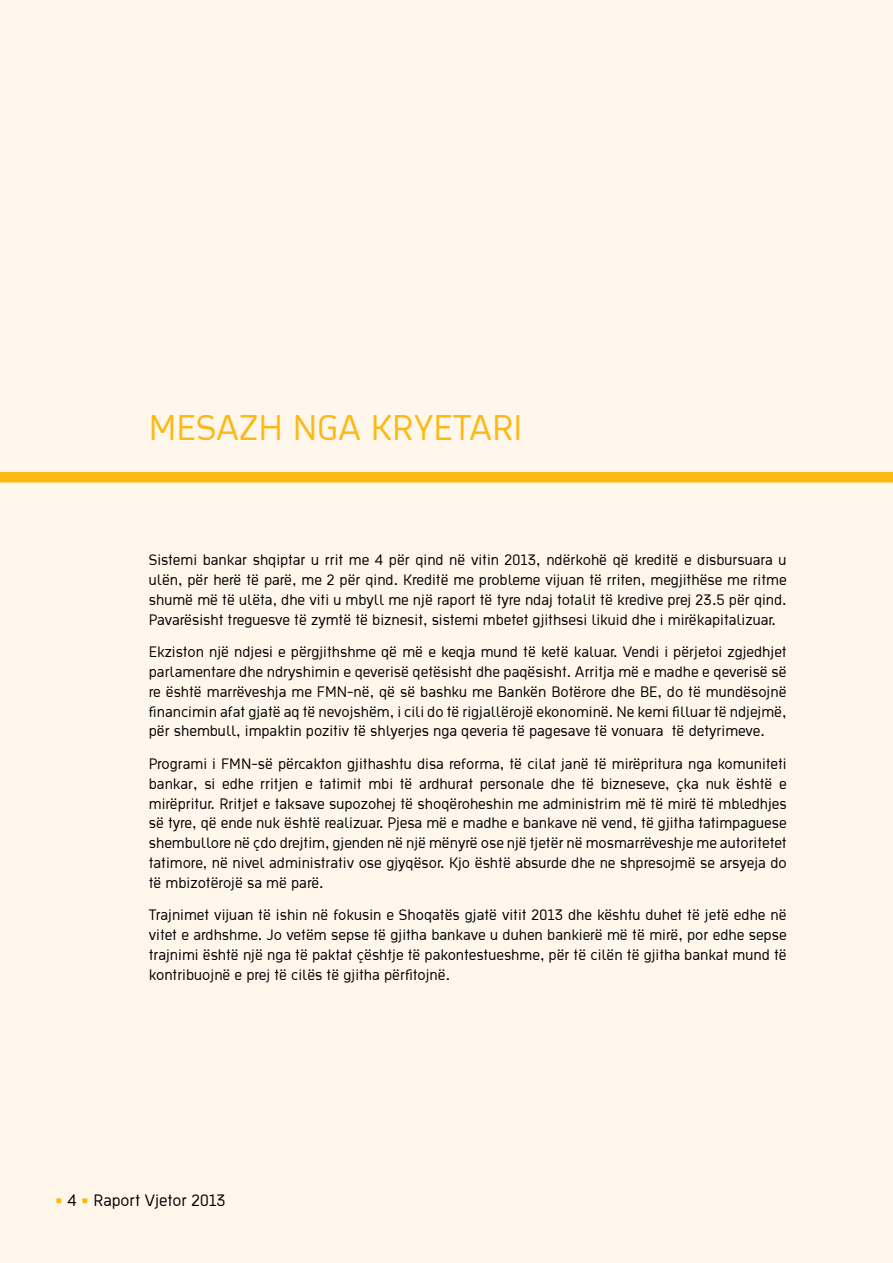
<style>
.page{position:relative;width:893px;height:1263px;background:#fff7eb}
.page>*{position:absolute;margin:0;border:0;box-sizing:border-box;transform-origin:0 0}
.t1{font:39px "Ekstropia";color:#fdb913}
.t2{font:18px "Ekstropia";color:#000}
.t3{font:16.5px/19.8px "Ekstropia";color:#000;text-align:justify}
.s1{color:#fdb913}
</style>
<div class="page">
<div style="left:0;top:472px;width:893px;height:10px;background:#fdb913"></div>
<h1 class="t1" style="left:149px;top:404px;width:305px">Mesazh n ga Kryetar</h1>
<h1 class="t1" style="left:513px;top:404px;width:10px">i</h1>
<p class="t3" style="left:149px;top:549px;width:639px">Sistemi bankar shqiptar u rrit me 4 për qind në vitin 2013, ndërkohë që kreditë e disbursuara u ulën, për herë të parë, me 2 për qind. Kreditë me probleme vijuan të rriten, megjithëse me ritme shumë më të ulëta, dhe viti u mbyll me një raport të tyre ndaj totalit të kredive prej 23.5 për qind.<br>Pavarësisht treguesve të zymtë të biznesit, sistemi mbetet gjithsesi likuid dhe i mirëkapitalizuar.</p>
<p class="t3" style="left:149px;top:641px;width:639px">Ekziston një ndjesi e përgjithshme që më e keqja mund të ketë kaluar. Vendi i përjetoi zgjedhjet parlamentare dhe ndryshimin e qeverisë qetësisht dhe paqësisht. Arritja më e madhe e qeverisë së re është marrëveshja me FMN-në, që së bashku me Bankën Botërore dhe BE, do të mundësojnë financimin afat gjatë aq të nevojshëm, i cili do të rigjallërojë ekonominë. Ne kemi filluar të ndjejmë, për shembull, impaktin pozitiv të shlyerjes nga qeveria të pagesave të vonuara të detyrimeve.</p>
<p class="t3" style="left:149px;top:753px;width:639px">Programi i FMN-së përcakton gjithashtu disa reforma, të cilat janë të mirëpritura nga komuniteti bankar, si edhe rritjen e tatimit mbi të ardhurat personale dhe të bizneseve, çka nuk është e mirëpritur. Rritjet e taksave supozohej të shoqëroheshin me administrim më të mirë të mbledhjes së tyre, që ende nuk është realizuar. Pjesa më e madhe e bankave në vend, të gjitha tatimpaguese shembullore në çdo drejtim, gjenden në një mënyrë ose një tjetër në mosmarrëveshje me autoritetet tatimore, në nivel administrativ ose gjyqësor. Kjo është absurde dhe ne shpresojmë se arsyeja do të mbizotërojë sa më parë.</p>
<p class="t3" style="left:149px;top:904px;width:639px">Trajnimet vijuan të ishin në fokusin e Shoqatës gjatë vitit 2013 dhe kështu duhet të jetë edhe në vitet e ardhshme. Jo vetëm sepse të gjitha bankave u duhen bankierë më të mirë, por edhe sepse trajnimi është një nga të paktat çështje të pakontestueshme, për të cilën të gjitha bankat mund të kontribuojnë e prej të cilës të gjitha përfitojnë.</p>
<p class="t2" style="left:55px;top:1190px;width:172px"><span class="s1">•</span> 4 <span class="s1">•</span> Raport Vjetor 2013</p>
</div>
